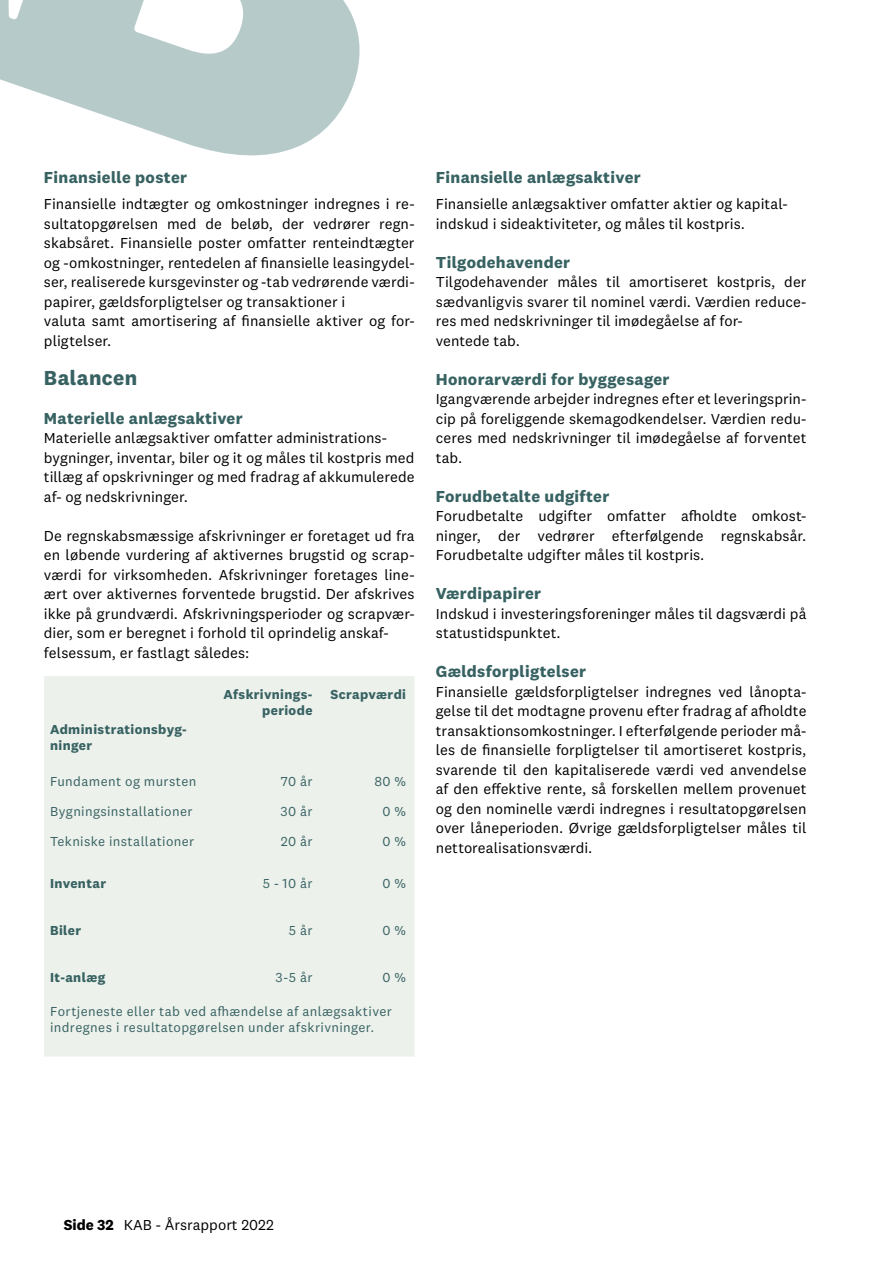
<style>
.page{position:relative;width:893px;height:1263px;background:#fff}
.page>*{position:absolute;margin:0;border:0;box-sizing:border-box;transform-origin:0 0}
.t1{font:700 21px "National 2";letter-spacing:.02em;color:#386262}
.t2{font:700 16.5px "National 2";letter-spacing:.02em;color:#386262}
.t3{font:15px/19.5px "National 2";letter-spacing:.005em;color:#000}
.t4{font:13.5px/16.2px "National 2";letter-spacing:.03em;color:#386262}
.t5{font:700 13.5px/16.2px "National 2";letter-spacing:.03em;color:#386262;text-align:right}
.s1{font-weight:700}
</style>
<div class="page">
<svg style="left:0;top:0;width:360px;height:156px;fill:#b7caca"></svg>
<div style="left:44px;top:676px;width:371px;height:380px;background:#ecf1ec"></div>
<p class="t2" style="left:44px;top:167px;width:145px">Finansielle poster</p>
<p class="t3" style="left:44px;top:194px;width:372px">Finansielle indtægter og omkostninger indregnes i re&shy;sultatopgørelsen med de beløb, der vedrører regn&shy;skabsåret. Finansielle poster omfatter renteindtægter og -omkostninger, rentedelen af finansielle leasingydel&shy;ser, realiserede kursgevinster og -tab vedrørende værdi&shy;papirer, gældsforpligtelser og transaktioner i<br>valuta samt amortisering af finansielle aktiver og for&shy;pligtelser.</p>
<h1 class="t1" style="left:44px;top:364px;width:95px">Balancen</h1>
<p class="t2" style="left:44px;top:408px;width:200px">Materielle anlægsaktiver</p>
<p class="t3" style="left:44px;top:428px;width:372px">Materielle anlægsaktiver omfatter administrations&shy;bygninger, inventar, biler og it og måles til kostpris med tillæg af opskrivninger og med fradrag af akkumulerede af- og nedskrivninger.</p>
<p class="t3" style="left:44px;top:526px;width:372px">De regnskabsmæssige afskrivninger er foretaget ud fra en løbende vurdering af aktivernes brugstid og scrap&shy;værdi for virksomheden. Afskrivninger foretages line&shy;ært over aktivernes forventede brugstid. Der afskrives ikke på grundværdi. Afskrivningsperioder og scrapvær&shy;dier, som er beregnet i forhold til oprindelig anskaf&shy;felsessum, er fastlagt således:</p>
<p class="t5" style="left:223px;top:686px;width:91px">Afskrivnings&shy;periode</p>
<p class="t5" style="left:331px;top:686px;width:77px">Scrapværdi</p>
<p class="t5" style="left:50px;top:721px;width:138px;text-align:left">Administrationsbyg&shy;ninger</p>
<p class="t4" style="left:50px;top:773px;width:148px">Fundament og mursten</p>
<p class="t4" style="left:281px;top:773px;width:33px">70 år</p>
<p class="t4" style="left:374px;top:773px;width:33px">80 %</p>
<p class="t4" style="left:50px;top:803px;width:144px">Bygningsinstallationer</p>
<p class="t4" style="left:280px;top:803px;width:34px">30 år</p>
<p class="t4" style="left:383px;top:803px;width:25px">0 %</p>
<p class="t4" style="left:50px;top:833px;width:146px">Tekniske installationer</p>
<p class="t4" style="left:281px;top:833px;width:33px">20 år</p>
<p class="t4" style="left:383px;top:833px;width:25px">0 %</p>
<p class="t5" style="left:50px;top:875px;width:57px">Inventar</p>
<p class="t4" style="left:263px;top:875px;width:51px">5 - 10 år</p>
<p class="t4" style="left:383px;top:875px;width:25px">0 %</p>
<p class="t5" style="left:50px;top:922px;width:33px">Biler</p>
<p class="t4" style="left:289px;top:922px;width:25px">5 år</p>
<p class="t4" style="left:383px;top:922px;width:25px">0 %</p>
<p class="t5" style="left:50px;top:969px;width:57px">It-anlæg</p>
<p class="t4" style="left:276px;top:969px;width:38px">3-5 år</p>
<p class="t4" style="left:383px;top:969px;width:25px">0 %</p>
<p class="t4" style="left:50px;top:1003px;width:343px">Fortjeneste eller tab ved afhændelse af anlægsaktiver indregnes i resultatopgørelsen under afskrivninger.</p>
<p class="t2" style="left:436px;top:167px;width:206px">Finansielle anlægsaktiver</p>
<p class="t3" style="left:436px;top:194px;width:353px">Finansielle anlægsaktiver omfatter aktier og kapital&shy;indskud i sideaktiviteter, og måles til kostpris.</p>
<p class="t2" style="left:436px;top:252px;width:136px">Tilgodehavender</p>
<p class="t3" style="left:436px;top:272px;width:372px">Tilgodehavender måles til amortiseret kostpris, der sædvanligvis svarer til nominel værdi. Værdien reduce&shy;res med nedskrivninger til imødegåelse af for-<br>ventede tab.</p>
<p class="t2" style="left:436px;top:369px;width:235px">Honorarværdi for byggesager</p>
<p class="t3" style="left:436px;top:389px;width:372px;text-align:justify">Igangværende arbejder indregnes efter et leveringsprin&shy;cip på foreliggende skemagodkendelser. Værdien redu&shy;ceres med nedskrivninger til imødegåelse af forventet tab.</p>
<p class="t2" style="left:436px;top:486px;width:175px">Forudbetalte udgifter</p>
<p class="t3" style="left:436px;top:506px;width:372px;text-align:justify">Forudbetalte udgifter omfatter afholdte omkost&shy;ninger, der vedrører efterfølgende regnskabsår.<br>Forudbetalte udgifter måles til kostpris.</p>
<p class="t2" style="left:436px;top:583px;width:107px">Værdipapirer</p>
<p class="t3" style="left:436px;top:604px;width:372px">Indskud i investeringsforeninger måles til dagsværdi på statustidspunktet.</p>
<p class="t2" style="left:436px;top:661px;width:152px">Gældsforpligtelser</p>
<p class="t3" style="left:436px;top:682px;width:372px;text-align:justify">Finansielle gældsforpligtelser indregnes ved lånopta&shy;gelse til det modtagne provenu efter fradrag af afholdte transaktionsomkostninger. I efterfølgende perioder må&shy;les de finansielle forpligtelser til amortiseret kostpris, svarende til den kapitaliserede værdi ved anvendelse af den effektive rente, så forskellen mellem provenuet og den nominelle værdi indregnes i resultatopgørelsen over låneperioden. Øvrige gældsforpligtelser måles til nettorealisationsværdi.</p>
<p class="t3" style="left:64px;top:1215px;width:211px"><span class="s1">Side 32</span> KAB - Årsrapport 2022</p>
</div>
